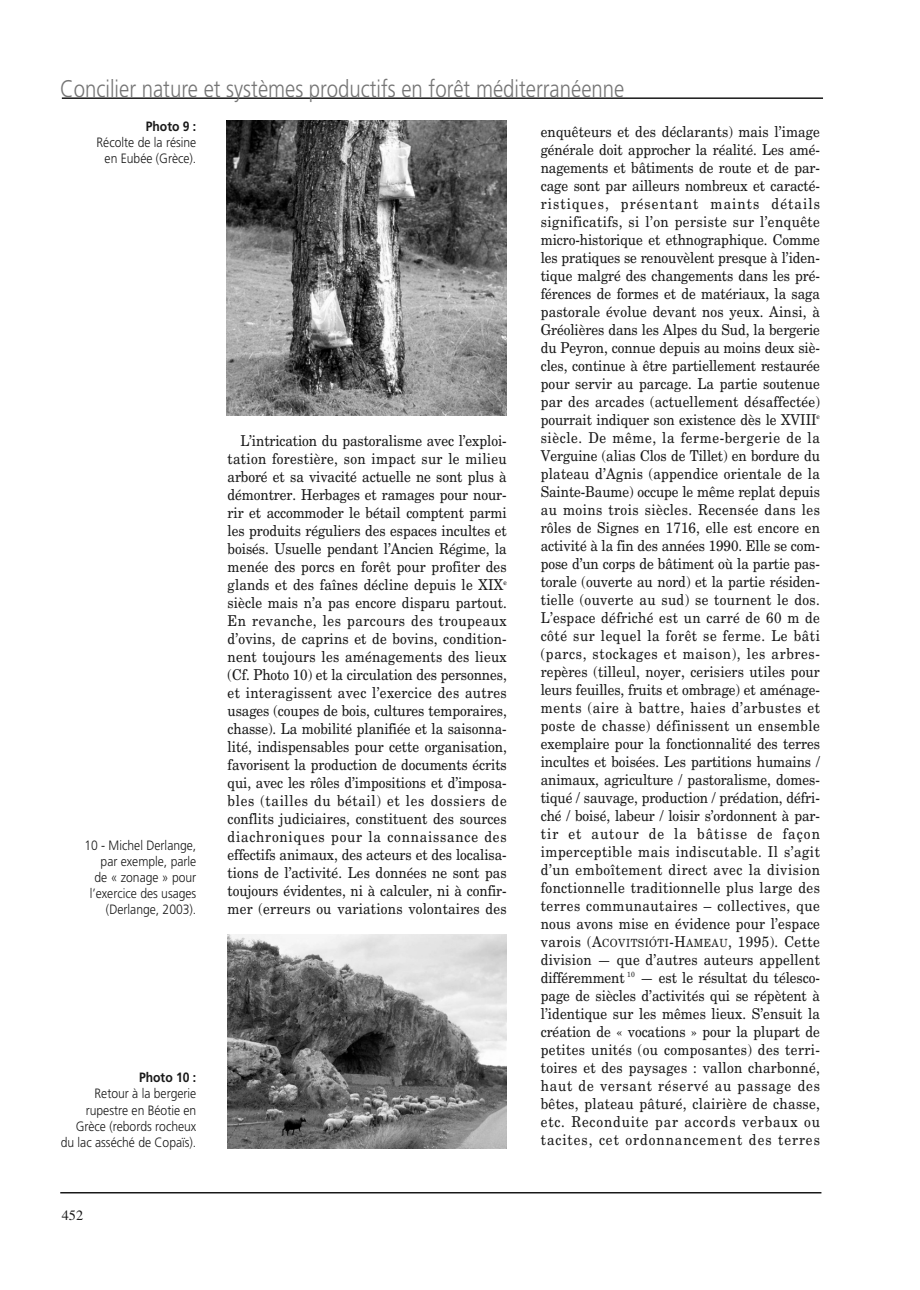
<style>
.page{position:relative;width:920px;height:1290px;background:#fff}
.page>*{position:absolute;margin:0;border:0;box-sizing:border-box;transform-origin:0 0}
.t1{font:300 24px "Frutiger";color:#757575;scale:.85 1}
.t2{font:15px/18px "New Century Schlbk";letter-spacing:.04em;color:#191919;text-align:justify;scale:.9 1}
.t3{font:14.25px "Times";color:#191919}
.t4{font:300 13.5px/16.2px "Frutiger";color:#191919;text-align:right;scale:.9 1}
.t5{font:700 13.5px "Frutiger";color:#191919;scale:.9 1}
.s1{font-size:11.25px}
</style>
<div class="page">
<hr style="left:60px;top:1192px;width:761px;height:1px;background:#191919">
<hr style="left:62px;top:97px;width:761px;height:2px;background:#191919">
<img style="left:226px;top:120px;width:281px;height:295px">
<img style="left:227px;top:934px;width:280px;height:214px">
<h1 class="t1" style="left:60px;top:75px;width:665px">Concilier nature et systèmes productifs en forêt méditerranéenne</h1>
<p class="t5" style="left:146px;top:118px;width:58px">Photo 9 :</p>
<p class="t4" style="left:97px;top:134px;width:112px;text-align:center">Récolte de la résine en Eubée (Grèce).</p>
<p class="t2" style="left:541px;top:122px;width:312px">enquêteurs et des déclarants) mais l’image générale doit approcher la réalité. Les amé&shy;nagements et bâtiments de route et de par&shy;cage sont par ailleurs nombreux et caracté&shy;ristiques, présentant maints détails significatifs, si l’on persiste sur l’enquête micro-historique et ethnographique. Comme les pratiques se renouvèlent presque à l’iden&shy;tique malgré des changements dans les pré&shy;férences de formes et de matériaux, la saga pastorale évolue devant nos yeux. Ainsi, à Gréolières dans les Alpes du Sud, la bergerie du Peyron, connue depuis au moins deux siè&shy;cles, continue à être partiellement restaurée pour servir au parcage. La partie soutenue par des arcades (actuellement désaffectée) pourrait indiquer son existence dès le XVIII<sup>e </sup>siècle. De même, la ferme-bergerie de la Verguine (alias Clos de Tillet) en bordure du plateau d’Agnis (appendice orientale de la Sainte-Baume) occupe le même replat depuis au moins trois siècles. Recensée dans les rôles de Signes en 1716, elle est encore en activité à la fin des années 1990. Elle se com&shy;pose d’un corps de bâtiment où la partie pas&shy;torale (ouverte au nord) et la partie résiden&shy;tielle (ouverte au sud) se tournent le dos.<br>L’espace défriché est un carré de 60 m de côté sur lequel la forêt se ferme. Le bâti (parcs, stockages et maison), les arbres&shy;repères (tilleul, noyer, cerisiers utiles pour leurs feuilles, fruits et ombrage) et aménage&shy;ments (aire à battre, haies d’arbustes et poste de chasse) définissent un ensemble exemplaire pour la fonctionnalité des terres incultes et boisées. Les partitions humains / animaux, agriculture / pastoralisme, domes&shy;tiqué / sauvage, production / prédation, défri&shy;ché / boisé, labeur / loisir s’ordonnent à par&shy;tir et autour de la bâtisse de façon imperceptible mais indiscutable. Il s’agit d’un emboîtement direct avec la division fonctionnelle traditionnelle plus large des terres communautaires – collectives, que nous avons mise en évidence pour l’espace varois (A<span class="s1">COVITSIÓTI</span>-H<span class="s1">AMEAU</span>, 1995). Cette division — que d’autres auteurs appellent différemment <sup>10</sup> — est le résultat du télesco&shy;page de siècles d’activités qui se répètent à l’identique sur les mêmes lieux. S’ensuit la création de « vocations » pour la plupart de petites unités (ou composantes) des terri&shy;toires et des paysages : vallon charbonné, haut de versant réservé au passage des bêtes, plateau pâturé, clairière de chasse, etc. Reconduite par accords verbaux ou tacites, cet ordonnancement des terres</p>
<p class="t2" style="left:228px;top:431px;width:312px;text-indent:13px">L’intrication du pastoralisme avec l’exploi&shy;tation forestière, son impact sur le milieu arboré et sa vivacité actuelle ne sont plus à démontrer. Herbages et ramages pour nour&shy;rir et accommoder le bétail comptent parmi les produits réguliers des espaces incultes et boisés. Usuelle pendant l’Ancien Régime, la menée des porcs en forêt pour profiter des glands et des faînes décline depuis le XIX<sup>e </sup>siècle mais n’a pas encore disparu partout.<br>En revanche, les parcours des troupeaux d’ovins, de caprins et de bovins, condition&shy;nent toujours les aménagements des lieux (Cf. Photo 10) et la circulation des personnes, et interagissent avec l’exercice des autres usages (coupes de bois, cultures temporaires, chasse). La mobilité planifiée et la saisonna&shy;lité, indispensables pour cette organisation, favorisent la production de documents écrits qui, avec les rôles d’impositions et d’imposa&shy;bles (tailles du bétail) et les dossiers de conflits judiciaires, constituent des sources diachroniques pour la connaissance des effectifs animaux, des acteurs et des localisa&shy;tions de l’activité. Les données ne sont pas toujours évidentes, ni à calculer, ni à confir&shy;mer (erreurs ou variations volontaires des</p>
<p class="t4" style="left:84px;top:837px;width:126px">10 - Michel Derlange, par exemple, parle<br>de « zonage » pour l’exercice des usages (Derlange, 2003).</p>
<p class="t5" style="left:139px;top:1069px;width:65px">Photo 10 :</p>
<p class="t4" style="left:61px;top:1086px;width:152px">Retour à la bergerie rupestre en Béotie en<br>Grèce (rebords rocheux du lac asséché de Copaïs).</p>
<p class="t3" style="left:62px;top:1202px;width:23px">452</p>
</div>
